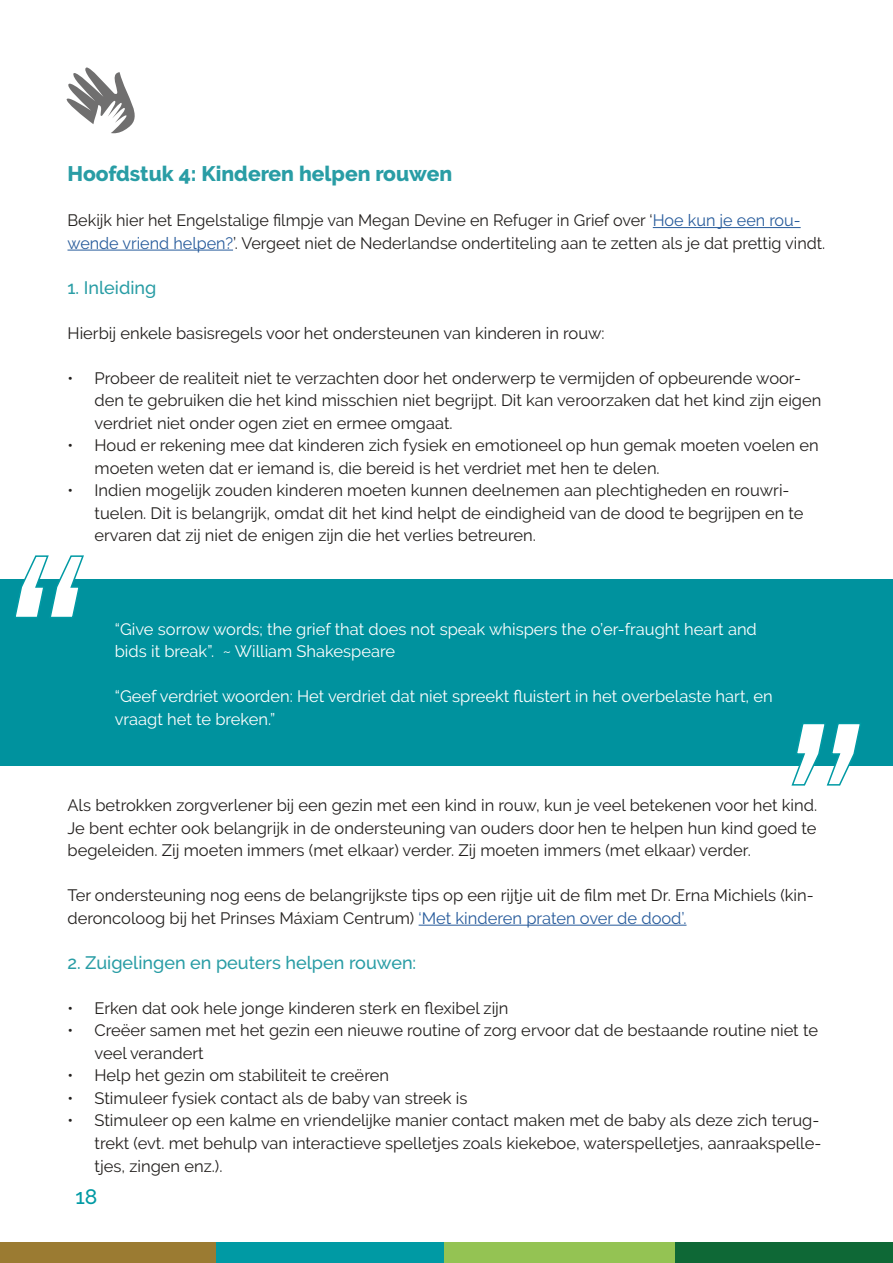
<style>
.page{position:relative;width:893px;height:1263px;background:#fff}
.page>*{position:absolute;margin:0;border:0;box-sizing:border-box;transform-origin:0 0}
.t1{font:800 21px "Raleway";color:#299da5}
.t2{font:500 21px "Raleway";color:#009aa4}
.t3{font:500 18px "Raleway";color:#299da5}
.t4{font:16.5px/22.5px "Raleway";color:#221f1d}
.t5{font:16.5px/22.5px "Raleway";color:#fff}
.s1{color:#275b9b}
</style>
<div class="page">
<div style="left:0;top:1242px;width:216px;height:21px;background:#9b7b32"></div>
<div style="left:216px;top:1242px;width:228px;height:21px;background:#009aa4"></div>
<div style="left:444px;top:1242px;width:231px;height:21px;background:#94c353"></div>
<div style="left:675px;top:1242px;width:218px;height:21px;background:#0e6836"></div>
<svg style="left:66px;top:68px;width:69px;height:65px"></svg>
<hr style="left:653px;top:227px;width:148px;height:1px;background:#275b9b">
<hr style="left:68px;top:250px;width:165px;height:1px;background:#275b9b">
<hr style="left:419px;top:925px;width:267px;height:1px;background:#275b9b">
<div style="left:0;top:579px;width:893px;height:186px;background:#00929e"></div>
<svg style="left:16px;top:555px;width:68px;height:62px"></svg>
<svg style="left:790px;top:724px;width:72px;height:62px"></svg>
<p class="t1" style="left:68px;top:162px;width:386px">Hoofdstuk 4: Kinderen helpen rouwen</p>
<p class="t4" style="left:68px;top:209px;width:759px">Bekijk hier het Engelstalige filmpje van Megan Devine en Refuger in Grief over ‘<span class="s1">Hoe kun je een rou&shy;wende vriend helpen?</span>’. Vergeet niet de Nederlandse ondertiteling aan te zetten als je dat prettig vindt.</p>
<p class="t3" style="left:68px;top:277px;width:90px">1. Inleiding</p>
<p class="t4" style="left:68px;top:322px;width:539px">Hierbij enkele basisregels voor het ondersteunen van kinderen in rouw:</p>
<p class="t4" style="left:94px;top:367px;width:728px;text-indent:-27px">• Probeer de realiteit niet te verzachten door het onderwerp te vermijden of opbeurende woor&shy;den te gebruiken die het kind misschien niet begrijpt. Dit kan veroorzaken dat het kind zijn eigen verdriet niet onder ogen ziet en ermee omgaat.</p>
<p class="t4" style="left:94px;top:434px;width:726px;text-indent:-27px">• Houd er rekening mee dat kinderen zich fysiek en emotioneel op hun gemak moeten voelen en moeten weten dat er iemand is, die bereid is het verdriet met hen te delen.</p>
<p class="t4" style="left:94px;top:479px;width:711px;text-indent:-27px">• Indien mogelijk zouden kinderen moeten kunnen deelnemen aan plechtigheden en rouwri&shy;tuelen. Dit is belangrijk, omdat dit het kind helpt de eindigheid van de dood te begrijpen en te ervaren dat zij niet de enigen zijn die het verlies betreuren.</p>
<p class="t5" style="left:115px;top:618px;width:644px">“Give sorrow words; the grief that does not speak whispers the o’er-fraught heart and bids it break”. ~ William Shakespeare</p>
<p class="t5" style="left:115px;top:685px;width:659px">“Geef verdriet woorden: Het verdriet dat niet spreekt fluistert in het overbelaste hart, en vraagt het te breken.”</p>
<p class="t4" style="left:68px;top:794px;width:751px;text-align:justify">Als betrokken zorgverlener bij een gezin met een kind in rouw, kun je veel betekenen voor het kind.<br>Je bent echter ook belangrijk in de ondersteuning van ouders door hen te helpen hun kind goed te begeleiden. Zij moeten immers (met elkaar) verder. Zij moeten immers (met elkaar) verder.</p>
<p class="t4" style="left:68px;top:884px;width:748px">Ter ondersteuning nog eens de belangrijkste tips op een rijtje uit de film met Dr. Erna Michiels (kin&shy;deroncoloog bij het Prinses Máxiam Centrum) <span class="s1">‘Met kinderen praten over de dood’.</span></p>
<p class="t3" style="left:68px;top:952px;width:350px">2. Zuigelingen en peuters helpen rouwen:</p>
<p class="t4" style="left:68px;top:997px;width:443px">• Erken dat ook hele jonge kinderen sterk en flexibel zijn</p>
<p class="t4" style="left:94px;top:1019px;width:725px;text-indent:-27px">• Creëer samen met het gezin een nieuwe routine of zorg ervoor dat de bestaande routine niet te veel verandert</p>
<p class="t4" style="left:68px;top:1064px;width:323px">• Help het gezin om stabiliteit te creëren</p>
<p class="t4" style="left:68px;top:1087px;width:402px">• Stimuleer fysiek contact als de baby van streek is</p>
<p class="t4" style="left:94px;top:1109px;width:728px;text-align:justify;text-indent:-27px">• Stimuleer op een kalme en vriendelijke manier contact maken met de baby als deze zich terug&shy;trekt (evt. met behulp van interactieve spelletjes zoals kiekeboe, waterspelletjes, aanraakspelle&shy;tjes, zingen enz.).</p>
<p class="t2" style="left:75px;top:1184px;width:24px">18</p>
</div>
